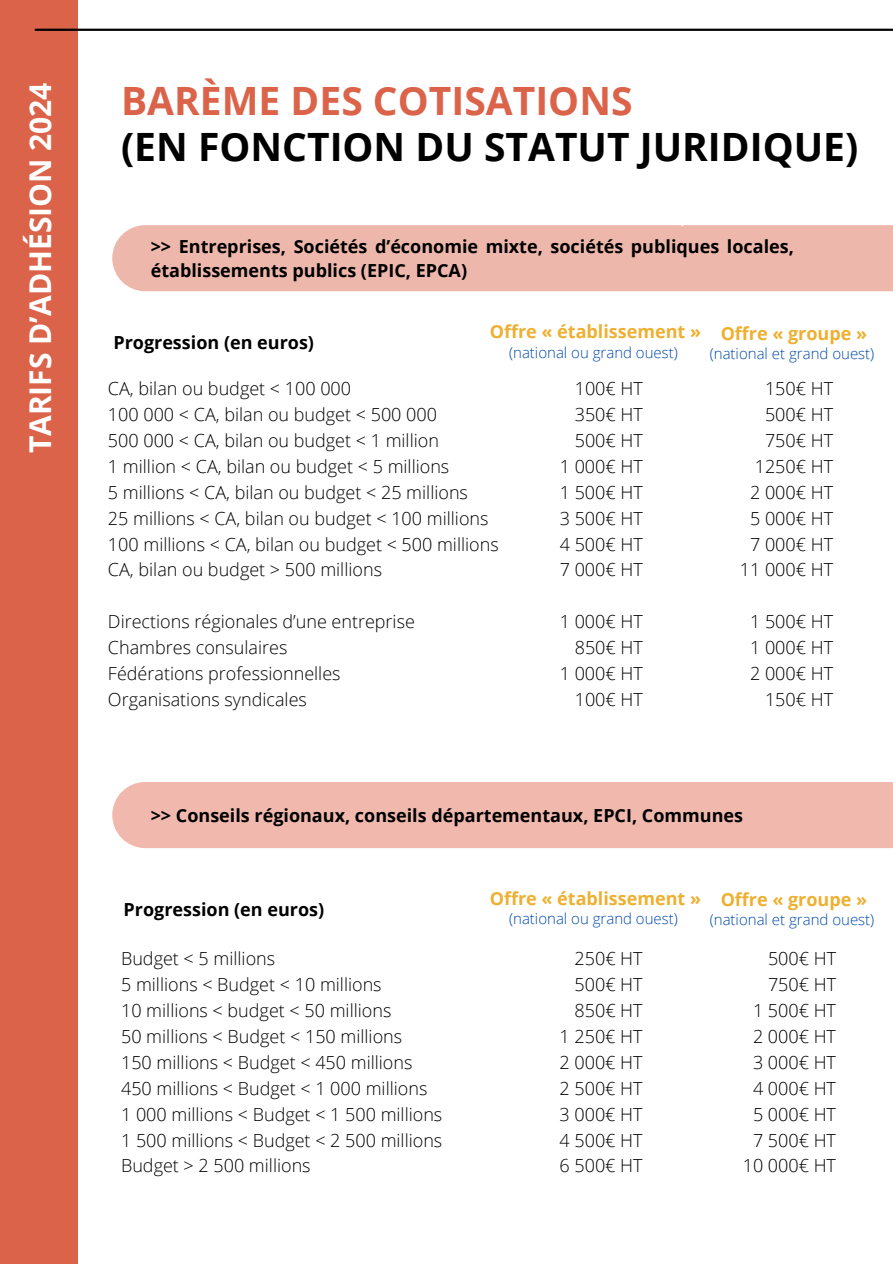
<style>
.page{position:relative;width:893px;height:1264px;background:#fff}
.page>*{position:absolute;margin:0;border:0;box-sizing:border-box;transform-origin:0 0}
.t1{font:700 39px "Open Sans";color:#000}
.t2{font:700 39px "Open Sans";color:#db634a}
.t3{font:700 30px "Open Sans";color:#fff}
.t4{font:300 18px "Open Sans";color:#000}
.t5{font:700 18px/24.8px "Open Sans";color:#000}
.t6{font:700 18px "Open Sans";color:#edb031}
.t7{font:300 15px "Open Sans";color:#004aad}
</style>
<div class="page">
<div style="left:0;top:0;width:77px;height:1263px;background:#db634a"></div>
<hr style="left:36px;top:29px;width:856px;height:2px;background:#000">
<div style="left:112px;top:225px;width:780px;height:66px;background:#eeb7ab"></div>
<div style="left:112px;top:782px;width:780px;height:66px;background:#f1b9ae"></div>
<p class="t3" style="left:19px;top:453px;width:372px;rotate:-90deg">TARIFS D’ADHÉSION 2024</p>
<p class="t2" style="left:121px;top:73px;width:513px">BARÈME DES COTISATIONS</p>
<p class="t1" style="left:121px;top:119px;width:738px">(EN FONCTION DU STATUT JURIDIQUE)</p>
<p class="t5" style="left:151px;top:233px;width:644px">&gt;&gt; Entreprises, Sociétés d’économie mixte, sociétés publiques locales, établissements publics (EPIC, EPCA)</p>
<p class="t6" style="left:489px;top:319px;width:213px">Offre « établissement »</p>
<p class="t7" style="left:509px;top:341px;width:170px">(national ou grand ouest)</p>
<p class="t6" style="left:720px;top:320px;width:148px">Offre « groupe »</p>
<p class="t7" style="left:709px;top:342px;width:166px">(national et grand ouest)</p>
<p class="t5" style="left:113px;top:329px;width:202px">Progression (en euros)</p>
<p class="t4" style="left:108px;top:376px;width:245px">CA, bilan ou budget &lt; 100 000</p>
<p class="t4" style="left:108px;top:402px;width:330px">100 000 &lt; CA, bilan ou budget &lt; 500 000</p>
<p class="t4" style="left:108px;top:428px;width:332px">500 000 &lt; CA, bilan ou budget &lt; 1 million</p>
<p class="t4" style="left:108px;top:453px;width:343px">1 million &lt; CA, bilan ou budget &lt; 5 millions</p>
<p class="t4" style="left:108px;top:479px;width:361px">5 millions &lt; CA, bilan ou budget &lt; 25 millions</p>
<p class="t4" style="left:108px;top:505px;width:382px">25 millions &lt; CA, bilan ou budget &lt; 100 millions</p>
<p class="t4" style="left:108px;top:531px;width:392px">100 millions &lt; CA, bilan ou budget &lt; 500 millions</p>
<p class="t4" style="left:108px;top:557px;width:275px">CA, bilan ou budget &gt; 500 millions</p>
<p class="t4" style="left:108px;top:609px;width:308px">Directions régionales d’une entreprise</p>
<p class="t4" style="left:108px;top:635px;width:181px">Chambres consulaires</p>
<p class="t4" style="left:108px;top:660px;width:234px">Fédérations professionnelles</p>
<p class="t4" style="left:108px;top:686px;width:200px">Organisations syndicales</p>
<p class="t4" style="left:574px;top:376px;width:70px">100€ HT</p>
<p class="t4" style="left:574px;top:402px;width:70px">350€ HT</p>
<p class="t4" style="left:574px;top:428px;width:70px">500€ HT</p>
<p class="t4" style="left:559px;top:453px;width:84px">1 000€ HT</p>
<p class="t4" style="left:559px;top:479px;width:84px">1 500€ HT</p>
<p class="t4" style="left:559px;top:505px;width:84px">3 500€ HT</p>
<p class="t4" style="left:559px;top:531px;width:84px">4 500€ HT</p>
<p class="t4" style="left:559px;top:557px;width:84px">7 000€ HT</p>
<p class="t4" style="left:559px;top:609px;width:84px">1 000€ HT</p>
<p class="t4" style="left:574px;top:635px;width:70px">850€ HT</p>
<p class="t4" style="left:559px;top:660px;width:84px">1 000€ HT</p>
<p class="t4" style="left:574px;top:686px;width:70px">100€ HT</p>
<p class="t4" style="left:765px;top:376px;width:70px">150€ HT</p>
<p class="t4" style="left:765px;top:402px;width:70px">500€ HT</p>
<p class="t4" style="left:765px;top:428px;width:70px">750€ HT</p>
<p class="t4" style="left:754px;top:453px;width:80px">1250€ HT</p>
<p class="t4" style="left:750px;top:479px;width:84px">2 000€ HT</p>
<p class="t4" style="left:750px;top:505px;width:84px">5 000€ HT</p>
<p class="t4" style="left:750px;top:531px;width:84px">7 000€ HT</p>
<p class="t4" style="left:739px;top:557px;width:95px">11 000€ HT</p>
<p class="t4" style="left:750px;top:609px;width:84px">1 500€ HT</p>
<p class="t4" style="left:750px;top:635px;width:84px">1 000€ HT</p>
<p class="t4" style="left:750px;top:660px;width:84px">2 000€ HT</p>
<p class="t4" style="left:765px;top:686px;width:70px">150€ HT</p>
<p class="t5" style="left:151px;top:802px;width:594px">&gt;&gt; Conseils régionaux, conseils départementaux, EPCI, Communes</p>
<p class="t5" style="left:124px;top:897px;width:202px">Progression (en euros)</p>
<p class="t4" style="left:121px;top:946px;width:156px">Budget &lt; 5 millions</p>
<p class="t4" style="left:121px;top:972px;width:262px">5 millions &lt; Budget &lt; 10 millions</p>
<p class="t4" style="left:121px;top:997px;width:272px">10 millions &lt; budget &lt; 50 millions</p>
<p class="t4" style="left:121px;top:1023px;width:282px">50 millions &lt; Budget &lt; 150 millions</p>
<p class="t4" style="left:121px;top:1049px;width:293px">150 millions &lt; Budget &lt; 450 millions</p>
<p class="t4" style="left:121px;top:1075px;width:308px">450 millions &lt; Budget &lt; 1 000 millions</p>
<p class="t4" style="left:121px;top:1101px;width:323px">1 000 millions &lt; Budget &lt; 1 500 millions</p>
<p class="t4" style="left:121px;top:1127px;width:323px">1 500 millions &lt; Budget &lt; 2 500 millions</p>
<p class="t4" style="left:121px;top:1153px;width:191px">Budget &gt; 2 500 millions</p>
<p class="t6" style="left:489px;top:885px;width:213px">Offre « établissement »</p>
<p class="t7" style="left:509px;top:908px;width:170px">(national ou grand ouest)</p>
<p class="t4" style="left:574px;top:946px;width:70px">250€ HT</p>
<p class="t4" style="left:574px;top:972px;width:70px">500€ HT</p>
<p class="t4" style="left:574px;top:997px;width:70px">850€ HT</p>
<p class="t4" style="left:559px;top:1023px;width:84px">1 250€ HT</p>
<p class="t4" style="left:559px;top:1049px;width:84px">2 000€ HT</p>
<p class="t4" style="left:559px;top:1075px;width:84px">2 500€ HT</p>
<p class="t4" style="left:559px;top:1101px;width:84px">3 000€ HT</p>
<p class="t4" style="left:559px;top:1127px;width:84px">4 500€ HT</p>
<p class="t4" style="left:559px;top:1153px;width:84px">6 500€ HT</p>
<p class="t6" style="left:720px;top:887px;width:148px">Offre « groupe »</p>
<p class="t7" style="left:709px;top:909px;width:166px">(national et grand ouest)</p>
<p class="t4" style="left:768px;top:946px;width:70px">500€ HT</p>
<p class="t4" style="left:768px;top:972px;width:70px">750€ HT</p>
<p class="t4" style="left:753px;top:997px;width:84px">1 500€ HT</p>
<p class="t4" style="left:753px;top:1023px;width:84px">2 000€ HT</p>
<p class="t4" style="left:753px;top:1049px;width:84px">3 000€ HT</p>
<p class="t4" style="left:753px;top:1075px;width:84px">4 000€ HT</p>
<p class="t4" style="left:753px;top:1101px;width:84px">5 000€ HT</p>
<p class="t4" style="left:753px;top:1127px;width:84px">7 500€ HT</p>
<p class="t4" style="left:742px;top:1153px;width:95px">10 000€ HT</p>
</div>
